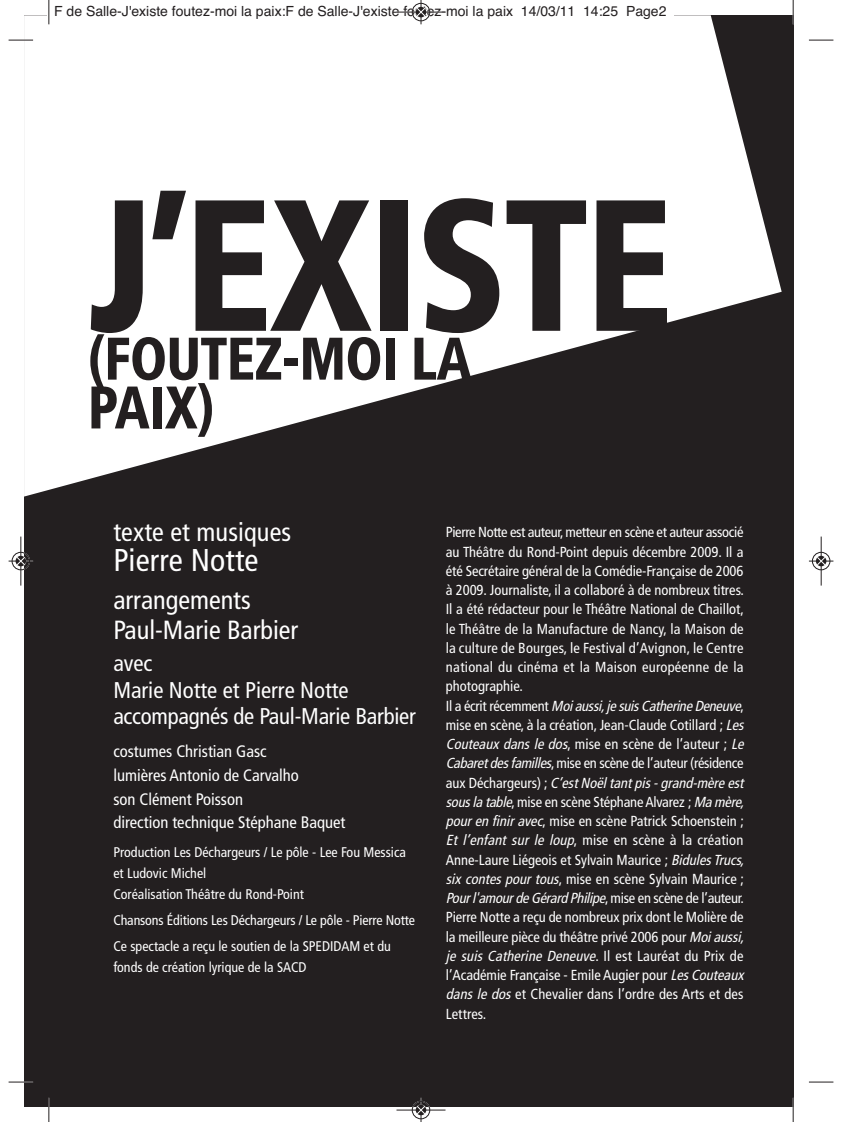
<style>
.page{position:relative;width:842px;height:1122px;background:#fff}
.page>*{position:absolute;margin:0;border:0;box-sizing:border-box;transform-origin:0 0}
.t1{font:900 condensed 186.72px "Frutiger";letter-spacing:-.02em;color:#231f20;scale:.91 1}
.t2{font:900 condensed 60.02px/48.8px "Frutiger";letter-spacing:-.015em;color:#231f20;scale:.91 1}
.t3{font:condensed 31.5px "Frutiger";letter-spacing:.005em;color:#fff}
.t4{font:condensed 26.25px/29.8px "Frutiger";color:#fff}
.t5{font:condensed 22.75px/26.2px "Frutiger";letter-spacing:-.01em;color:#fff}
.t6{font:condensed 16.62px/23.6px "Frutiger";color:#fff}
.t7{font:condensed 14.53px/19.2px "Frutiger";color:#fff}
.t8{font:condensed 14px/21px "Frutiger";color:#fff}
.t9{font:14px "Helvetica";color:#231f20}
.s1{font-style:italic}
</style>
<div class="page">
<div style="left:24px;top:15px;width:769px;height:1092px;background:#231f20"></div>
<svg style="left:24px;top:15px;width:757px;height:481px;fill:#fff"></svg>
<div style="left:47px;top:0;width:626px;height:23px;background:#fff"></div>
<svg style="left:48px;top:0;width:2px;height:24px"></svg>
<svg style="left:9px;top:40px;width:24px;height:1px"></svg>
<svg style="left:793px;top:0;width:1px;height:24px"></svg>
<svg style="left:809px;top:40px;width:24px;height:1px"></svg>
<svg style="left:48px;top:1098px;width:2px;height:24px"></svg>
<svg style="left:9px;top:1081px;width:24px;height:2px"></svg>
<svg style="left:793px;top:1098px;width:1px;height:24px"></svg>
<svg style="left:809px;top:1081px;width:24px;height:2px"></svg>
<hr style="left:396px;top:12px;width:49px;height:1px;background:#231f20">
<div style="left:412px;top:3px;width:18px;height:18px;border:1px solid #231f20;border-radius:50%"></div>
<svg style="left:416px;top:0;width:9px;height:24px"></svg>
<hr style="left:396px;top:1110px;width:49px;height:1px;background:#231f20">
<div style="left:412px;top:1101px;width:18px;height:18px;border:1px solid #231f20;border-radius:50%"></div>
<div style="left:416px;top:1105px;width:10px;height:10px;background:#231f20;border-radius:50%"></div>
<svg style="left:416px;top:1098px;width:9px;height:24px"></svg>
<hr style="left:21px;top:536px;width:1px;height:49px;background:#231f20">
<div style="left:12px;top:552px;width:18px;height:18px;border:1px solid #231f20;border-radius:50%"></div>
<div style="left:16px;top:556px;width:10px;height:10px;background:#231f20;border-radius:50%"></div>
<svg style="left:9px;top:557px;width:24px;height:8px"></svg>
<hr style="left:821px;top:536px;width:1px;height:49px;background:#231f20">
<div style="left:812px;top:552px;width:18px;height:18px;border:1px solid #231f20;border-radius:50%"></div>
<div style="left:816px;top:556px;width:10px;height:10px;background:#231f20;border-radius:50%"></div>
<svg style="left:809px;top:557px;width:24px;height:8px"></svg>
<p class="t9" style="left:54px;top:6px;width:614px">F de Salle-J'existe foutez-moi la paix:F de Salle-J'existe foutez-moi la paix 14/03/11 14:25 Page2</p>
<h1 class="t1" style="left:88px;top:191px;width:645px">J’EXISTE</h1>
<h2 class="t2" style="left:88px;top:339px;width:423px">(FOUTEZ-MOI LA<br>PAIX)</h2>
<h3 class="t4" style="left:113px;top:519px;width:179px">texte et musiques</h3>
<h3 class="t3" style="left:113px;top:547px;width:147px">Pierre Notte</h3>
<h3 class="t4" style="left:113px;top:587px;width:186px">arrangements<br>Paul-Marie Barbier</h3>
<h3 class="t5" style="left:113px;top:652px;width:304px">avec<br>Marie Notte et Pierre Notte accompagnés de Paul-Marie Barbier</h3>
<p class="t6" style="left:113px;top:741px;width:234px">costumes Christian Gasc<br>lumières Antonio de Carvalho<br>son Clément Poisson<br>direction technique Stéphane Baquet</p>
<p class="t8" style="left:113px;top:842px;width:294px">Production Les Déchargeurs / Le pôle - Lee Fou Messica et Ludovic Michel<br>Coréalisation Théâtre du Rond-Point</p>
<p class="t8" style="left:113px;top:908px;width:303px;line-height:25.9px">Chansons Éditions Les Déchargeurs / Le pôle - Pierre Notte<br>Ce spectacle a reçu le soutien de la SPEDIDAM et du</p>
<p class="t8" style="left:113px;top:957px;width:195px">fonds de création lyrique de la SACD</p>
<p class="t7" style="left:446px;top:524px;width:303px">Pierre Notte est auteur, metteur en scène et auteur associé au Théâtre du Rond-Point depuis décembre 2009. Il a été Secrétaire général de la Comédie-Française de 2006 à 2009. Journaliste, il a collaboré à de nombreux titres.<br>Il a été rédacteur pour le Théâtre National de Chaillot, le Théâtre de la Manufacture de Nancy, la Maison de la culture de Bourges, le Festival d’Avignon, le Centre national du cinéma et la Maison européenne de la photographie.<br>I l a é c r i t r é c e m m e n t <span class="s1">Moiaussi,je suisCatherine Deneuve</span>, mise en scène, à la création, Jean-Claude Cotillard ; <span class="s1">Les Couteaux dans le dos</span>, mise en scène de l’auteur ; <span class="s1">Le Cabaretdesfamilles</span>, mise en scène de l’auteur (résidence a u x D é c h a r g e u r s ) ; <span class="s1">C’estNoëltantpis-grand-mère est sousla table</span>, mise en scène Stéphane Alvarez ; <span class="s1">Ma mère, pouren finiravec</span>, mise en scène Patrick Schoenstein ; <span class="s1">Et l’enfant sur le loup</span>, mise en scène à la création Anne-Laure Liégeois et Sylvain Maurice ; <span class="s1">BidulesTrucs, six contes pour tous</span>, mise en scène Sylvain Maurice ; <span class="s1">Pourl'amourde Gérard Philipe</span>, m i s e e n s c è n e d e l ’ a u t e u r.<br>Pierre Notte a reçu de nombreux prix dont le Molière de la meilleure pièce du théâtre privé 2006 pour <span class="s1">Moiaussi, je suis Catherine Deneuve</span>. I l e s t L a u r é a t d u P r i x d e l’Académie Française - Emile Augier pour <span class="s1">LesCouteaux dans le dos</span>et Chevalier dans l’ordre des Arts et des Lettres.</p>
</div>
